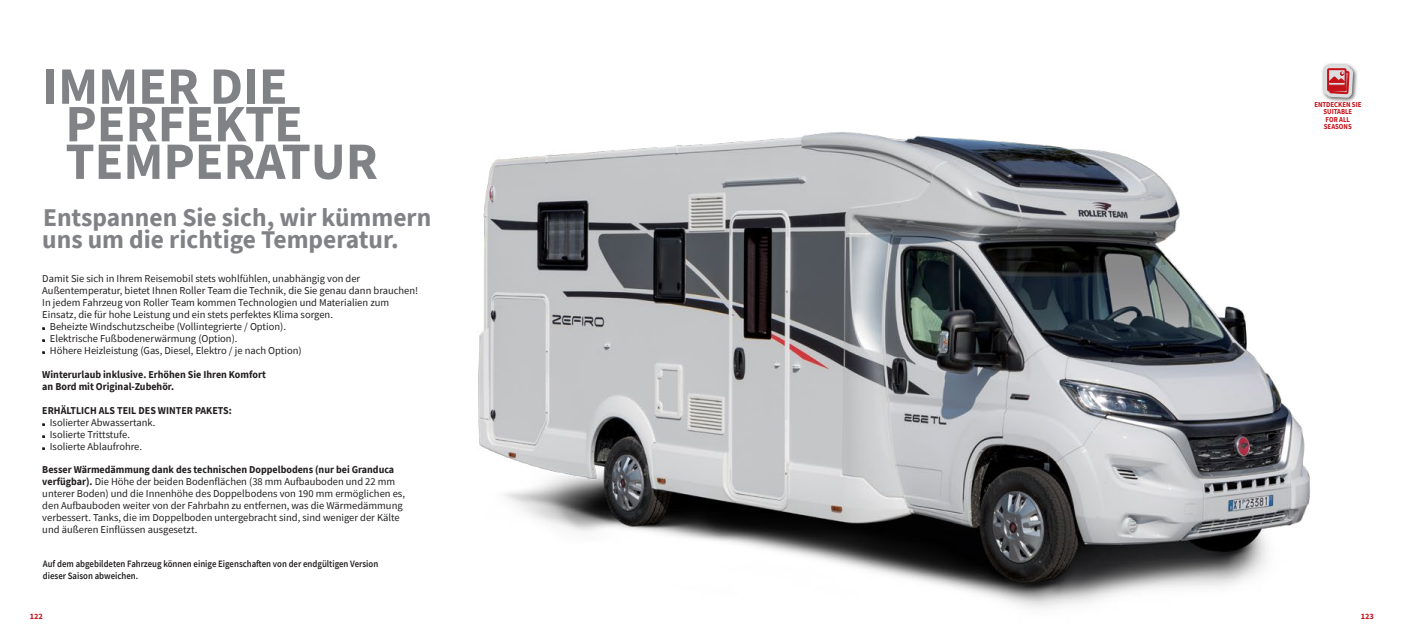
<style>
.page{position:relative;width:1404px;height:632px;background:#fff}
.page>*{position:absolute;margin:0;border:0;box-sizing:border-box;transform-origin:0 0}
.t1{font:700 52.5px/37.6px "Source Sans Pro";color:#808285}
.t2{font:700 25.5px "Source Sans Pro";color:#808285}
.t3{font:10.5px/12px "Source Sans Pro";color:#231f20}
.t4{font:700 10.5px/12px "Source Sans Pro";color:#231f20;scale:.96 1}
.t5{font:600 9.75px/11.7px "Source Sans Pro";color:#231f20;scale:.9 1}
.t6{font:700 8.25px "Source Sans Pro";color:#c4121a}
.t7{font:700 7.5px "Source Sans Pro";color:#c4121a;scale:.9 1}
.s1{font-weight:700}
</style>
<div class="page">
<img style="left:478px;top:132px;width:832px;height:476px">
<svg style="left:1322px;top:63px;width:36px;height:39px"></svg>
<p class="t1" style="left:65px;top:67px;width:314px;text-indent:-23px">IMMER DIE<br>PERFEKTE<br>TEMPERATUR</p>
<p class="t2" style="left:43px;top:200px;width:390px">Entspannen Sie sich, wir kümmern</p>
<p class="t2" style="left:42px;top:222px;width:358px">uns um die richtige Temperatur.</p>
<p class="t3" style="left:42px;top:272px;width:377px">Damit Sie sich in Ihrem Reisemobil stets wohlfühlen, unabhängig von der Außentemperatur, bietet Ihnen Roller Team die Technik, die Sie genau dann brauchen!<br>In jedem Fahrzeug von Roller Team kommen Technologien und Materialien zum Einsatz, die für hohe Leistung und ein stets perfektes Klima sorgen.</p>
<p class="t3" style="left:50px;top:320px;width:238px">Beheizte Windschutzscheibe (Vollintegrierte / Option).</p>
<p class="t3" style="left:50px;top:332px;width:189px">Elektrische Fußbodenerwärmung (Option).</p>
<p class="t3" style="left:50px;top:344px;width:253px">Höhere Heizleistung (Gas, Diesel, Elektro / je nach Option)</p>
<p class="t4" style="left:42px;top:368px;width:234px">Winterurlaub inklusive. Erhöhen Sie Ihren Komfort an Bord mit Original-Zubehör.</p>
<p class="t4" style="left:42px;top:404px;width:199px">ERHÄLTLICH ALS TEIL DES WINTER PAKETS:</p>
<p class="t3" style="left:50px;top:416px;width:107px">Isolierter Abwassertank.</p>
<p class="t3" style="left:50px;top:428px;width:82px">Isolierte Trittstufe.</p>
<p class="t3" style="left:50px;top:440px;width:94px">Isolierte Ablaufrohre.</p>
<p class="t3" style="left:42px;top:463px;width:364px"><span class="s1">Besser Wärmedämmung dank des technischen Doppelbodens (nur bei Granduca verfügbar).</span> Die Höhe der beiden Bodenflächen (38 mm Aufbauboden und 22 mm unterer Boden) und die Innenhöhe des Doppelbodens von 190 mm ermöglichen es, den Aufbauboden weiter von der Fahrbahn zu entfernen, was die Wärmedämmung verbessert. Tanks, die im Doppelboden untergebracht sind, sind weniger der Kälte und äußeren Einflüssen ausgesetzt.</p>
<p class="t5" style="left:43px;top:557px;width:374px">Auf dem abgebildeten Fahrzeug können einige Eigenschaften von der endgültigen Version dieser Saison abweichen.</p>
<p class="t7" style="left:1314px;top:99px;width:54px">ENTDECKEN SIE</p>
<p class="t7" style="left:1323px;top:107px;width:34px">SUITABLE</p>
<p class="t7" style="left:1325px;top:114px;width:29px">FOR ALL</p>
<p class="t7" style="left:1323px;top:122px;width:33px">SEASONS</p>
<p class="t6" style="left:30px;top:610px;width:15px">122</p>
<p class="t6" style="left:1360px;top:610px;width:15px">123</p>
</div>
